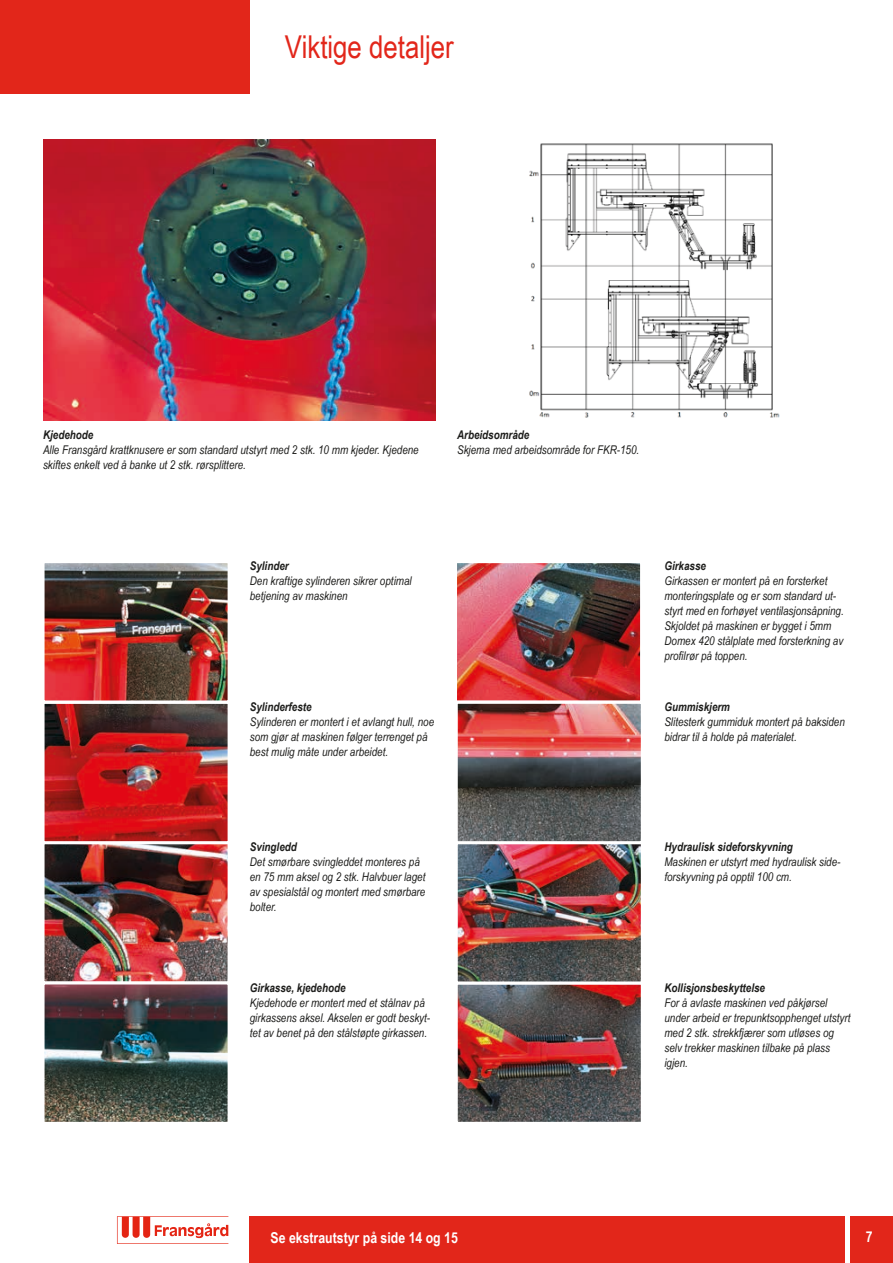
<style>
.page{position:relative;width:893px;height:1263px;background:#fff}
.page>*{position:absolute;margin:0;border:0;box-sizing:border-box;transform-origin:0 0}
.t1{font:31.5px "Arial Narrow";color:#e2261a}
.t2{font:700 15px "Arial Narrow";color:#fff}
.t3{font:italic 12px/15px "Arial Narrow";color:#1d1d1b}
.t4{font:italic 700 12px "Arial Narrow";color:#1d1d1b}
</style>
<div class="page">
<svg style="left:117px;top:1216px;width:111px;height:28px"></svg>
<img style="left:458px;top:564px;width:181px;height:135px">
<div style="left:454px;top:560px;width:189px;height:143px;border:3px solid #fff"></div>
<img style="left:43px;top:140px;width:393px;height:281px">
<img style="left:46px;top:845px;width:181px;height:135px">
<div style="left:42px;top:841px;width:189px;height:143px;border:3px solid #fff"></div>
<img style="left:46px;top:985px;width:181px;height:136px">
<div style="left:42px;top:981px;width:189px;height:144px;border:3px solid #fff"></div>
<img style="left:529px;top:143px;width:251px;height:275px">
<img style="left:46px;top:705px;width:181px;height:135px">
<div style="left:42px;top:701px;width:189px;height:143px;border:3px solid #fff"></div>
<img style="left:459px;top:985px;width:181px;height:136px">
<div style="left:455px;top:981px;width:189px;height:144px;border:3px solid #fff"></div>
<img style="left:46px;top:564px;width:181px;height:135px">
<div style="left:42px;top:560px;width:189px;height:143px;border:3px solid #fff"></div>
<img style="left:459px;top:845px;width:181px;height:135px">
<div style="left:455px;top:841px;width:189px;height:143px;border:3px solid #fff"></div>
<img style="left:459px;top:705px;width:181px;height:135px">
<div style="left:455px;top:701px;width:189px;height:143px;border:3px solid #fff"></div>
<div style="left:250px;top:1216px;width:595px;height:47px;background:#e2261a"></div>
<div style="left:850px;top:1216px;width:43px;height:47px;background:#e2261a"></div>
<div style="left:0;top:0;width:250px;height:94px;background:#e2261a"></div>
<h1 class="t1" style="left:285px;top:24px;width:170px">Viktige detaljer</h1>
<p class="t4" style="left:43px;top:425px;width:52px">Kjedehode</p>
<p class="t3" style="left:43px;top:442px;width:377px">Alle Fransgård krattknusere er som standard utstyrt med 2 stk. 10 mm kjeder. Kjedene skiftes enkelt ved å banke ut 2 stk. rørsplittere.</p>
<p class="t4" style="left:457px;top:425px;width:74px">Arbeidsområde</p>
<p class="t3" style="left:457px;top:442px;width:184px">Skjema med arbeidsområde for FKR-150.</p>
<p class="t4" style="left:250px;top:557px;width:40px">Sylinder</p>
<p class="t3" style="left:250px;top:573px;width:163px">Den kraftige sylinderen sikrer optimal betjening av maskinen</p>
<p class="t4" style="left:250px;top:698px;width:63px">Sylinderfeste</p>
<p class="t3" style="left:250px;top:714px;width:186px">Sylinderen er montert i et avlangt hull, noe som gjør at maskinen følger terrenget på best mulig måte under arbeidet.</p>
<p class="t4" style="left:250px;top:837px;width:49px">Svingledd</p>
<p class="t3" style="left:250px;top:854px;width:177px">Det smørbare svingleddet monteres på en 75 mm aksel og 2 stk. Halvbuer laget av spesialstål og montert med smørbare bolter.</p>
<p class="t4" style="left:250px;top:978px;width:97px">Girkasse, kjedehode</p>
<p class="t3" style="left:250px;top:995px;width:182px">Kjedehode er montert med et stålnav på girkassens aksel. Akselen er godt beskyt&shy;tet av benet på den stålstøpte girkassen.</p>
<p class="t4" style="left:664px;top:557px;width:43px">Girkasse</p>
<p class="t3" style="left:664px;top:573px;width:181px">Girkassen er montert på en forsterket monteringsplate og er som standard ut&shy;styrt med en forhøyet ventilasjonsåpning.<br>Skjoldet på maskinen er bygget i 5mm Domex 420 stålplate med forsterkning av profilrør på toppen.</p>
<p class="t4" style="left:664px;top:698px;width:67px">Gummiskjerm</p>
<p class="t3" style="left:664px;top:714px;width:182px">Slitesterk gummiduk montert på baksiden bidrar til å holde på materialet.</p>
<p class="t4" style="left:664px;top:838px;width:130px">Hydraulisk sideforskyvning</p>
<p class="t3" style="left:664px;top:854px;width:178px">Maskinen er utstyrt med hydraulisk side&shy;forskyvning på opptil 100 cm.</p>
<p class="t4" style="left:664px;top:978px;width:102px">Kollisjonsbeskyttelse</p>
<p class="t3" style="left:664px;top:995px;width:187px">For å avlaste maskinen ved påkjørsel under arbeid er trepunktsopphenget utstyrt med 2 stk. strekkfjærer som utløses og selv trekker maskinen tilbake på plass igjen.</p>
<p class="t2" style="left:271px;top:1226px;width:189px">Se ekstrautstyr på side 14 og 15</p>
<p class="t2" style="left:866px;top:1225px;width:8px">7</p>
</div>
